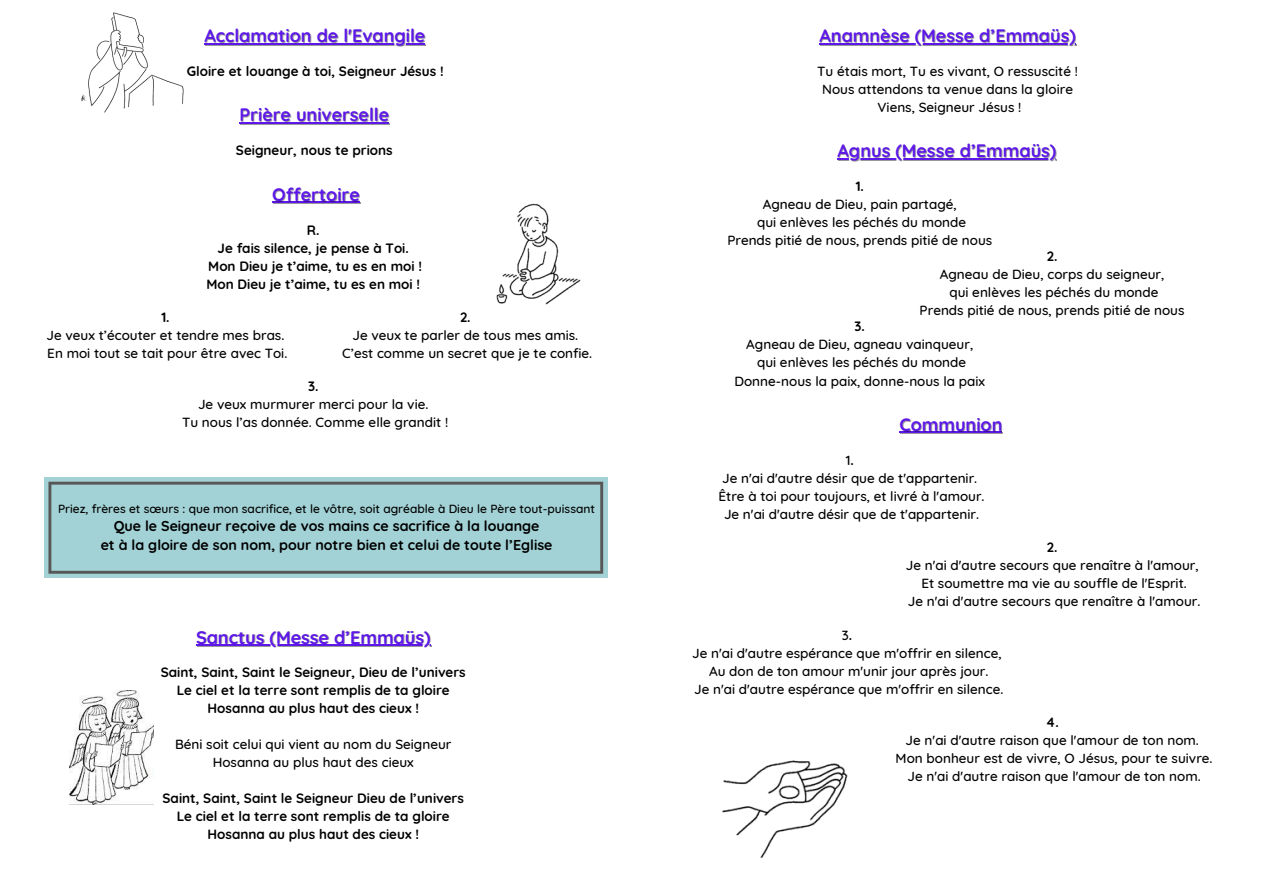
<style>
.page{position:relative;width:1263px;height:894px;background:#fff}
.page>*{position:absolute;margin:0;border:0;box-sizing:border-box;transform-origin:0 0}
.t1{font:700 18px "Quicksand";color:#5e17eb}
.t2{font:700 14.25px/19px "Quicksand";color:#000;text-align:center}
.t3{font:500 13.5px/18px "Quicksand";color:#000;text-align:center}
.t4{font:700 13.5px/18px "Quicksand";color:#000;text-align:center}
.t5{font:500 12px "Quicksand";color:#000}
.s1{font-weight:700}
</style>
<div class="page">
<div style="left:44px;top:477px;width:564px;height:101px;background:#a2d2d6"></div>
<svg style="left:48px;top:481px;width:555px;height:92px"></svg>
<img style="left:69px;top:690px;width:85px;height:114px">
<img style="left:722px;top:760px;width:126px;height:98px">
<img style="left:81px;top:12px;width:103px;height:101px">
<img style="left:496px;top:203px;width:85px;height:102px">
<hr style="left:820px;top:44px;width:256px;height:1px;background:#000;opacity:.4">
<hr style="left:819px;top:43px;width:257px;height:1px;background:#5e17eb">
<hr style="left:838px;top:159px;width:219px;height:1px;background:#000;opacity:.4">
<hr style="left:837px;top:158px;width:219px;height:1px;background:#5e17eb">
<hr style="left:240px;top:123px;width:150px;height:1px;background:#5e17eb">
<hr style="left:239px;top:122px;width:150px;height:1px;background:#5e17eb">
<hr style="left:273px;top:202px;width:88px;height:2px;background:#999">
<hr style="left:272px;top:202px;width:88px;height:1px;background:#5e17eb">
<hr style="left:205px;top:44px;width:221px;height:1px;background:#5e17eb">
<hr style="left:204px;top:43px;width:221px;height:1px;background:#5e17eb">
<hr style="left:197px;top:645px;width:234px;height:1px;background:#000;opacity:.4">
<hr style="left:196px;top:644px;width:234px;height:1px;background:#5e17eb">
<hr style="left:900px;top:432px;width:103px;height:1px;background:#999">
<hr style="left:899px;top:432px;width:103px;height:1px;background:#5e17eb">
<h1 class="t1" style="left:204px;top:24px;width:222px">Acclamation de l'Evangile</h1>
<p class="t4" style="left:187px;top:62px;width:258px">Gloire et louange à toi, Seigneur Jésus !</p>
<h1 class="t1" style="left:239px;top:103px;width:151px">Prière universelle</h1>
<p class="t4" style="left:236px;top:141px;width:158px">Seigneur, nous te prions</p>
<h1 class="t1" style="left:272px;top:183px;width:89px">Offertoire</h1>
<p class="t4" style="left:206px;top:220px;width:217px">R.<br>Je fais silence, je pense à Toi.<br>Mon Dieu je t’aime, tu es en moi !<br>Mon Dieu je t’aime, tu es en moi !</p>
<p class="t4" style="left:161px;top:308px;width:10px">1.</p>
<p class="t3" style="left:47px;top:326px;width:242px;text-align:left">Je veux t’écouter et tendre mes bras.<br>En moi tout se tait pour être avec Toi.</p>
<p class="t4" style="left:460px;top:308px;width:12px">2.</p>
<p class="t3" style="left:342px;top:326px;width:252px">Je veux te parler de tous mes amis.<br>C’est comme un secret que je te confie.</p>
<p class="t4" style="left:308px;top:377px;width:12px">3.</p>
<p class="t3" style="left:182px;top:395px;width:268px">Je veux murmurer merci pour la vie.<br>Tu nous l’as donnée. Comme elle grandit !</p>
<p class="t5" style="left:58px;top:500px;width:538px">Priez, frères et sœurs : que mon sacrifice, et le vôtre, soit agréable à Dieu le Père tout-puissant</p>
<p class="t2" style="left:101px;top:516px;width:453px">Que le Seigneur reçoive de vos mains ce sacrifice à la louange<br>et à la gloire de son nom, pour notre bien et celui de toute l’Eglise</p>
<h1 class="t1" style="left:196px;top:625px;width:236px">Sanctus (Messe d’Emmaüs)</h1>
<p class="t4" style="left:161px;top:662px;width:307px">Saint, Saint, Saint le Seigneur, Dieu de l’univers<br>Le ciel et la terre sont remplis de ta gloire<br>Hosanna au plus haut des cieux !</p>
<p class="t3" style="left:175px;top:734px;width:278px">Béni soit celui qui vient au nom du Seigneur<br>Hosanna au plus haut des cieux</p>
<p class="t4" style="left:163px;top:788px;width:303px">Saint, Saint, Saint le Seigneur Dieu de l’univers<br>Le ciel et la terre sont remplis de ta gloire<br>Hosanna au plus haut des cieux !</p>
<h1 class="t1" style="left:819px;top:24px;width:258px">Anamnèse (Messe d’Emmaüs)</h1>
<p class="t3" style="left:817px;top:62px;width:262px">Tu étais mort, Tu es vivant, O ressuscité !<br>Nous attendons ta venue dans la gloire<br>Viens, Seigneur Jésus !</p>
<h1 class="t1" style="left:837px;top:139px;width:220px">Agnus (Messe d’Emmaüs)</h1>
<p class="t4" style="left:856px;top:177px;width:10px">1.</p>
<p class="t3" style="left:727px;top:195px;width:266px">Agneau de Dieu, pain partagé,<br>qui enlèves les péchés du monde<br>Prends pitié de nous, prends pitié de nous</p>
<p class="t4" style="left:1047px;top:247px;width:12px">2.</p>
<p class="t3" style="left:920px;top:265px;width:266px">Agneau de Dieu, corps du seigneur,<br>qui enlèves les péchés du monde<br>Prends pitié de nous, prends pitié de nous</p>
<p class="t4" style="left:855px;top:317px;width:12px">3.</p>
<p class="t3" style="left:734px;top:335px;width:252px">Agneau de Dieu, agneau vainqueur,<br>qui enlèves les péchés du monde<br>Donne-nous la paix, donne-nous la paix</p>
<h1 class="t1" style="left:899px;top:412px;width:104px">Communion</h1>
<p class="t3" style="left:718px;top:450px;width:268px">1<span class="s1">.<br></span>Je n'ai d'autre désir que de t'appartenir.<br>Être à toi pour toujours, et livré à l'amour.<br>Je n'ai d'autre désir que de t'appartenir.</p>
<p class="t4" style="left:1047px;top:538px;width:12px">2.</p>
<p class="t3" style="left:906px;top:556px;width:296px">Je n'ai d'autre secours que renaître à l'amour,<br>Et soumettre ma vie au souffle de l'Esprit.<br>Je n'ai d'autre secours que renaître à l'amour.</p>
<p class="t3" style="left:692px;top:625px;width:313px">3<span class="s1">.<br></span>Je n'ai d'autre espérance que m'offrir en silence, Au don de ton amour m'unir jour après jour.<br>Je n'ai d'autre espérance que m'offrir en silence.</p>
<p class="t4" style="left:1046px;top:713px;width:14px">4.</p>
<p class="t3" style="left:896px;top:731px;width:318px">Je n'ai d'autre raison que l'amour de ton nom.<br>Mon bonheur est de vivre, O Jésus, pour te suivre.<br>Je n'ai d'autre raison que l'amour de ton nom.</p>
</div>
